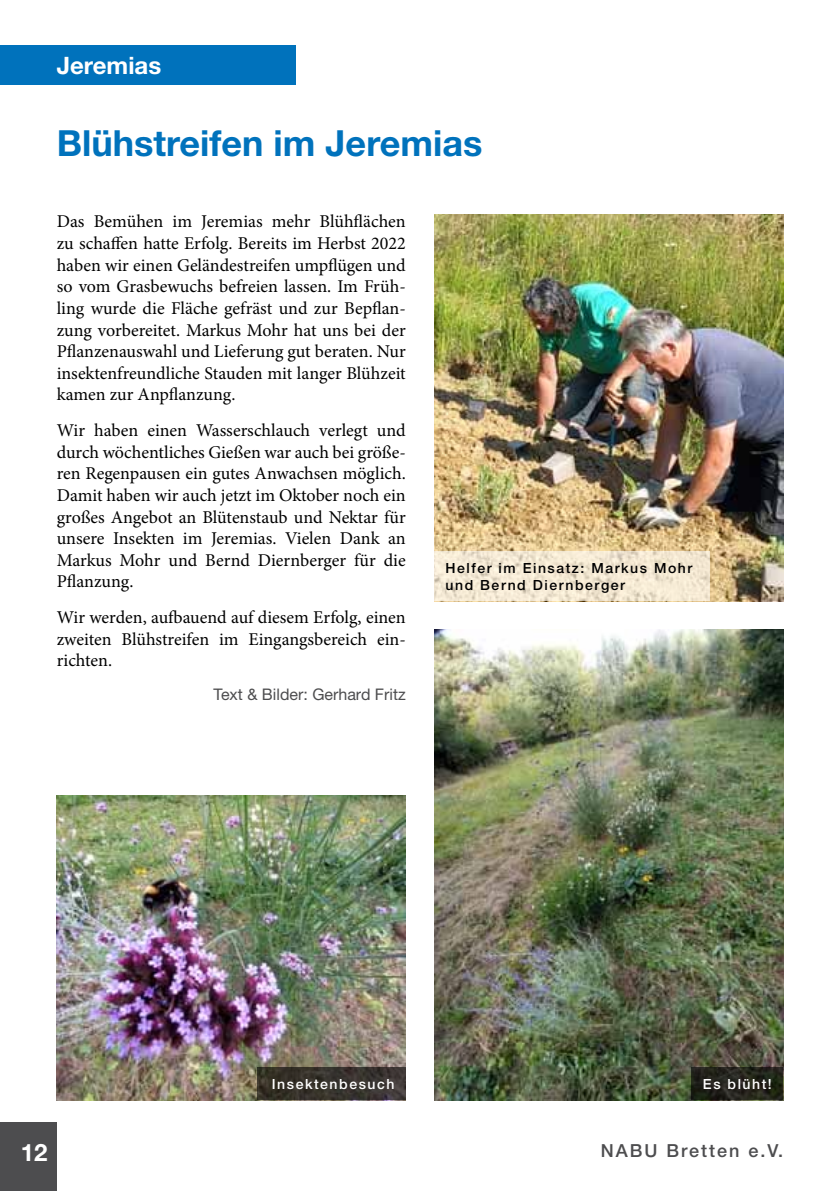
<style>
.page{position:relative;width:840px;height:1191px;background:#fff}
.page>*{position:absolute;margin:0;border:0;box-sizing:border-box;transform-origin:0 0}
.t1{font:700 36px "Helvetica Neue LT Std";color:#0072bc}
.t2{font:700 24px "Helvetica Neue LT Std";color:#fff}
.t3{font:18px/21.6px "Minion Pro";color:#000;text-align:justify}
.t4{font:500 18px "Helvetica Neue LT Std";letter-spacing:.11em;color:#4d4d4f}
.t5{font:16px "Helvetica Neue LT Std";color:#4d4d4f}
.t6{font:500 14px/16.8px "Helvetica Neue LT Std";letter-spacing:.11em;color:#000}
.t7{font:500 14px "Helvetica Neue LT Std";letter-spacing:.11em;color:#fff}
</style>
<div class="page">
<div style="left:0;top:1123px;width:57px;height:68px;background:#4d4d4f"></div>
<img style="left:57px;top:796px;width:348px;height:304px">
<div style="left:0;top:45px;width:295px;height:40px;background:#0072bc"></div>
<img style="left:434px;top:214px;width:348px;height:387px">
<img style="left:434px;top:629px;width:348px;height:471px">
<svg style="left:257px;top:1067px;width:148px;height:33px;background:#37332d"></svg>
<svg style="left:691px;top:1067px;width:91px;height:33px;background:#22231a"></svg>
<svg style="left:434px;top:551px;width:275px;height:50px;background:#f2e7d2"></svg>
<h2 class="t2" style="left:57px;top:50px;width:106px">Jeremias</h2>
<h1 class="t1" style="left:57px;top:121px;width:427px">Blühstreifen im Jeremias</h1>
<p class="t3" style="left:57px;top:211px;width:350px">Das Bemühen im Jeremias mehr Blühflächen zu schaffen hatte Erfolg. Bereits im Herbst 2022 haben wir einen Geländestreifen umpflügen und so vom Grasbewuchs befreien lassen. Im Früh&shy;ling wurde die Fläche gefräst und zur Bepflan&shy;zung vorbereitet. Markus Mohr hat uns bei der Pflanzenauswahl und Lieferung gut beraten. Nur insektenfreundliche Stauden mit langer Blühzeit kamen zur Anpflanzung.</p>
<p class="t3" style="left:57px;top:419px;width:350px">Wir haben einen Wasserschlauch verlegt und durch wöchentliches Gießen war auch bei größe&shy;ren Regenpausen ein gutes Anwachsen möglich.<br>Damit haben wir auch jetzt im Oktober noch ein großes Angebot an Blütenstaub und Nektar für unsere Insekten im Jeremias. Vielen Dank an Markus Mohr und Bernd Diernberger für die Pflanzung.</p>
<p class="t3" style="left:57px;top:606px;width:350px">Wir werden, aufbauend auf diesem Erfolg, einen zweiten Blühstreifen im Eingangsbereich ein&shy;richten.</p>
<p class="t5" style="left:213px;top:684px;width:193px">Text &amp; Bilder: Gerhard Fritz</p>
<p class="t6" style="left:445px;top:559px;width:248px">Helfer im Einsatz: Markus Mohr und Bernd Diernberger</p>
<p class="t7" style="left:272px;top:1075px;width:124px">Insektenbesuch</p>
<p class="t7" style="left:702px;top:1075px;width:70px">Es blüht!</p>
<h2 class="t2" style="left:21px;top:1138px;width:28px">12</h2>
<p class="t4" style="left:600px;top:1139px;width:184px">NABU Bretten e.V.</p>
</div>
